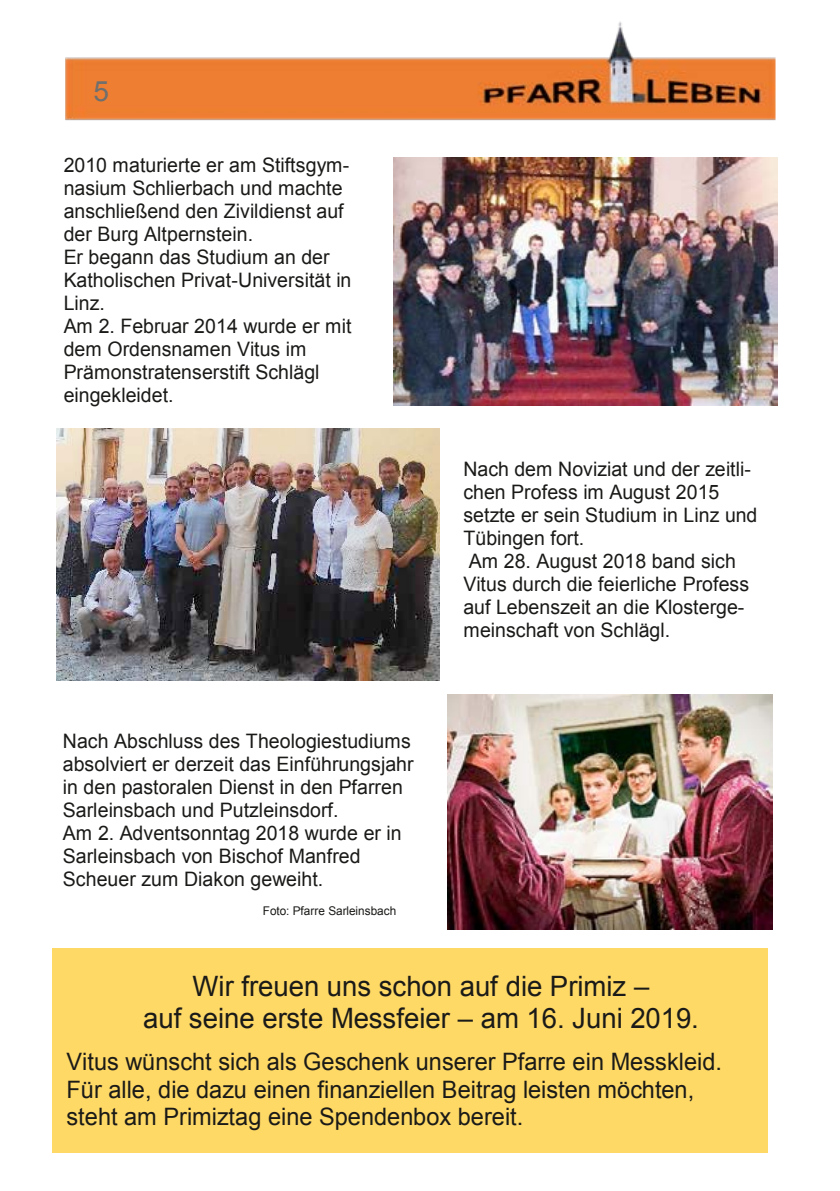
<style>
.page{position:relative;width:840px;height:1191px;background:#fff}
.page>*{position:absolute;margin:0;border:0;box-sizing:border-box;transform-origin:0 0}
.t1{font:28px/32.2px "Arial";color:#1a1a18;text-align:center}
.t2{font:28px "Arial";color:#6f6f6e}
.t3{font:24px/27.6px "Arial";color:#1a1a18}
.t4{font:20px/23px "Arial";color:#1a1a18}
.t5{font:12px "Arial";color:#1a1a18}
.s1{font-style:inherit}
</style>
<div class="page">
<img style="left:65px;top:21px;width:709px;height:100px">
<img style="left:393px;top:157px;width:384px;height:248px">
<img style="left:57px;top:428px;width:382px;height:252px">
<img style="left:447px;top:694px;width:324px;height:235px">
<div style="left:52px;top:948px;width:714px;height:204px;background:#ffd966"></div>
<h1 class="t2" style="left:94px;top:73px;width:17px">5</h1>
<p class="t4" style="left:64px;top:154px;width:289px">2010 maturierte er am Stiftsgym&shy;nasium Schlierbach und machte anschließend den Zivildienst auf der Burg Altpernstein.<br>Er begann das Studium an der<br>Katholischen Privat-Universität in<br>Linz.<br>Am 2. Februar 2014 wurde er mit dem Ordensnamen Vitus im<br>Prämonstratenserstift Schlägl eingekleidet.</p>
<p class="t4" style="left:63px;top:729px;width:352px">Nach Abschluss des Theologiestudiums absolviert er derzeit das Einführungsjahr in den pastoralen Dienst in den Pfarren Sarleinsbach und Putzleinsdorf.<br>Am 2. Adventsonntag 2018 wurde er in Sarleinsbach von Bischof Manfred Scheuer zum Diakon geweiht.</p>
<p class="t5" style="left:262px;top:903px;width:135px">Foto: Pfarre Sarleinsbach</p>
<p class="t4" style="left:463px;top:457px;width:295px">Nach dem Noviziat und der zeitli&shy;chen Profess im August 2015 setzte er sein Studium in Linz und<br>Tübingen fort.<br>Am 28. August 2018 band sich<br>Vitus durch die feierliche Profess auf Lebenszeit an die Klosterge&shy;meinschaft von Schlägl.</p>
<h1 class="t1" style="left:143px;top:970px;width:557px">Wir freuen uns schon auf die Primiz <span class="s1">–<br></span>auf seine erste Messfeier <span class="s1">–</span> am 16. Juni 2019.</h1>
<p class="t3" style="left:66px;top:1048px;width:656px">Vitus wünscht sich als Geschenk unserer Pfarre ein Messkleid.<br>Für alle, die dazu einen finanziellen Beitrag leisten möchten, steht am Primiztag eine Spendenbox bereit.</p>
</div>
